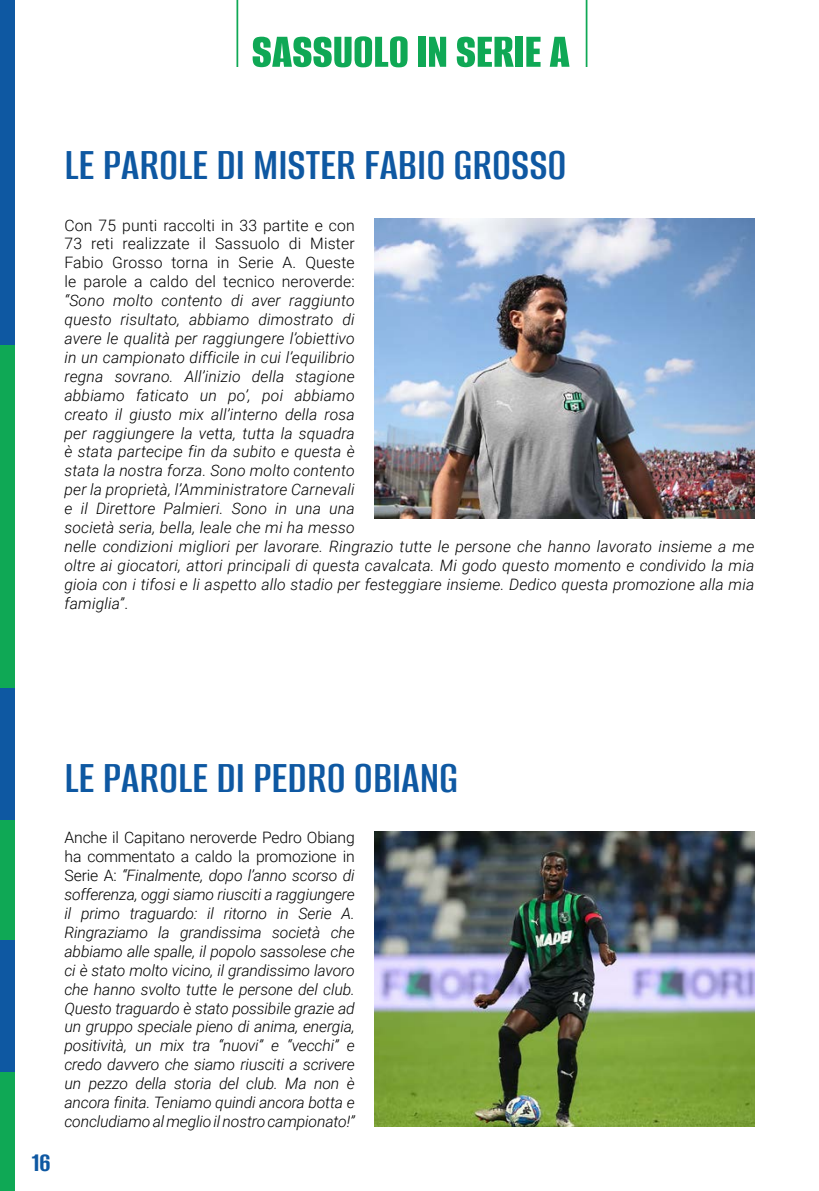
<style>
.page{position:relative;width:819px;height:1191px;background:#fff}
.page>*{position:absolute;margin:0;border:0;box-sizing:border-box;transform-origin:0 0}
.t1{font:100 50.75px "Alumni Sans";color:#0fa855}
.t2{font:100 47.25px "Alumni Sans";color:#0e58a2}
.t3{font:100 28px "Alumni Sans";color:#0e58a2}
.t4{font:italic 300 15.75px/18.9px "Roboto";letter-spacing:.01em;color:#000}
.t5{font:300 15.75px/18.9px "Roboto";letter-spacing:.01em;color:#000;text-align:justify}
.s1{font-style:normal}
</style>
<div class="page">
<div style="left:0;top:344px;width:15px;height:344px;background:#0fa855"></div>
<div style="left:0;top:0;width:15px;height:344px;background:#0e58a2"></div>
<div style="left:0;top:688px;width:15px;height:132px;background:#0e58a2"></div>
<div style="left:0;top:820px;width:15px;height:120px;background:#0fa855"></div>
<div style="left:0;top:1072px;width:15px;height:119px;background:#0fa855"></div>
<div style="left:0;top:940px;width:15px;height:132px;background:#0e58a2"></div>
<hr style="left:236px;top:0;width:2px;height:67px;background:#0fa855">
<hr style="left:585px;top:0;width:2px;height:67px;background:#0fa855">
<img style="left:374px;top:219px;width:380px;height:299px">
<img style="left:374px;top:831px;width:380px;height:295px">
<h1 class="t1" style="left:252px;top:26px;width:319px">SASSUOLO IN SERIE A</h1>
<h2 class="t2" style="left:64px;top:141px;width:503px">LE PAROLE DI MISTER FABIO GROSSO</h2>
<p class="t5" style="left:64px;top:215px;width:292px">Con 75 punti raccolti in 33 partite e con 73 reti realizzate il Sassuolo di Mister Fabio Grosso torna in Serie A. Queste le parole a caldo del tecnico neroverde:</p>
<p class="t4" style="left:64px;top:290px;width:691px">“Sono molto contento di aver raggiunto<br>questo risultato, abbiamo dimostrato di<br>avere le qualità per raggiungere l’obiettivo<br>in un campionato difficile in cui l’equilibrio<br>regna sovrano. All’inizio della stagione<br>abbiamo faticato un po’, poi abbiamo<br>creato il giusto mix all’interno della rosa<br>per raggiungere la vetta, tutta la squadra<br>è stata partecipe fin da subito e questa è<br>stata la nostra forza. Sono molto contento<br>per la proprietà, l’Amministratore Carnevali<br>e il Direttore Palmieri. Sono in una una<br>società seria, bella, leale che mi ha messo<br>nelle condizioni migliori per lavorare. Ringrazio tutte le persone che hanno lavorato insieme a me oltre ai giocatori, attori principali di questa cavalcata. Mi godo questo momento e condivido la mia gioia con i tifosi e li aspetto allo stadio per festeggiare insieme. Dedico questa promozione alla mia famiglia”<span class="s1">.</span></p>
<h2 class="t2" style="left:64px;top:754px;width:395px">LE PAROLE DI PEDRO OBIANG</h2>
<h3 class="t3" style="left:32px;top:1148px;width:20px">16</h3>
<p class="t4" style="left:64px;top:827px;width:292px;text-align:justify"><span class="s1">Anche il Capitano neroverde Pedro Obiang ha commentato a caldo la promozione in Serie A:</span> “Finalmente, dopo l’anno scorso di sofferenza, oggi siamo riusciti a raggiungere il primo traguardo: il ritorno in Serie A.<br>Ringraziamo la grandissima società che abbiamo alle spalle, il popolo sassolese che ci è stato molto vicino, il grandissimo lavoro che hanno svolto tutte le persone del club.<br>Questo traguardo è stato possibile grazie ad un gruppo speciale pieno di anima, energia, positività, un mix tra “nuovi” e “vecchi” e credo davvero che siamo riusciti a scrivere un pezzo della storia del club. Ma non è ancora finita. Teniamo quindi ancora botta e concludiamo al meglio il nostro campionato!”</p>
</div>
